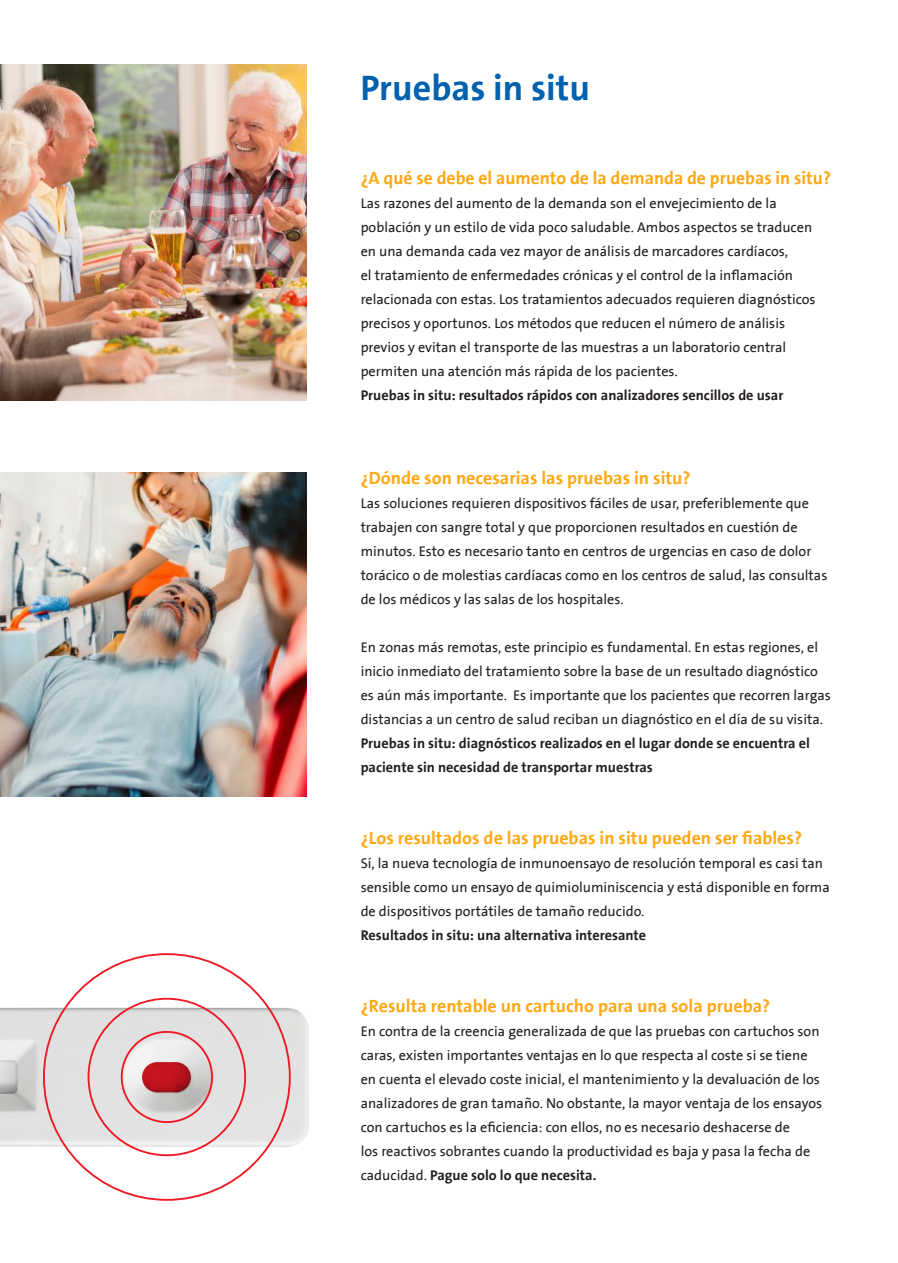
<style>
.page{position:relative;width:898px;height:1263px;background:#fff}
.page>*{position:absolute;margin:0;border:0;box-sizing:border-box;transform-origin:0 0}
.t1{font:700 36px "The Sans B7";color:#0061ae}
.t2{font:700 18px "The Sans B7";color:#fea814}
.t3{font:14.25px/24px "The Sans B5 Plain";color:#241f1f}
.t4{font:700 14.25px/24px "The Sans B7";color:#241f1f}
.s1{font-family:"The Sans B5 Plain";font-weight:400}
</style>
<div class="page">
<img style="left:0;top:64px;width:307px;height:336px">
<img style="left:0;top:472px;width:307px;height:324px">
<img style="left:0;top:1007px;width:309px;height:140px">
<svg style="left:42px;top:953px;width:249px;height:248px"></svg>
<svg style="left:142px;top:1062px;width:49px;height:30px"></svg>
<h1 class="t1" style="left:360px;top:69px;width:231px">Pruebas in situ</h1>
<p class="t2" style="left:360px;top:169px;width:471px">¿A qué se debe el aumento de la demanda de pruebas in situ?</p>
<p class="t3" style="left:360px;top:192px;width:456px">Las razones del aumento de la demanda son el envejecimiento de la población y un estilo de vida poco saludable. Ambos aspectos se traducen en una demanda cada vez mayor de análisis de marcadores cardíacos,<br>el tratamiento de enfermedades crónicas y el control de la inflamación relacionada con estas. Los tratamientos adecuados requieren diagnósticos precisos y oportunos. Los métodos que reducen el número de análisis previos y evitan el transporte de las muestras a un laboratorio central permiten una atención más rápida de los pacientes.</p>
<p class="t4" style="left:360px;top:384px;width:424px">Pruebas in situ: resultados rápidos con analizadores sencillos de usar</p>
<p class="t2" style="left:360px;top:469px;width:331px">¿Dónde son necesarias las pruebas in situ?</p>
<p class="t3" style="left:360px;top:492px;width:468px">Las soluciones requieren dispositivos fáciles de usar, preferiblemente que trabajen con sangre total y que proporcionen resultados en cuestión de minutos. Esto es necesario tanto en centros de urgencias en caso de dolor torácico o de molestias cardíacas como en los centros de salud, las consultas de los médicos y las salas de los hospitales.</p>
<p class="t3" style="left:360px;top:636px;width:471px">En zonas más remotas, este principio es fundamental. En estas regiones, el inicio inmediato del tratamiento sobre la base de un resultado diagnóstico es aún más importante. Es importante que los pacientes que recorren largas distancias a un centro de salud reciban un diagnóstico en el día de su visita.</p>
<p class="t4" style="left:360px;top:732px;width:450px">Pruebas in situ: diagnósticos realizados en el lugar donde se encuentra el paciente sin necesidad de transportar muestras</p>
<p class="t2" style="left:360px;top:829px;width:443px">¿Los resultados de las pruebas in situ pueden ser fiables?</p>
<p class="t3" style="left:360px;top:852px;width:470px">Sí, la nueva tecnología de inmunoensayo de resolución temporal es casi tan sensible como un ensayo de quimioluminiscencia y está disponible en forma de dispositivos portátiles de tamaño reducido.</p>
<p class="t4" style="left:360px;top:924px;width:287px">Resultados in situ: una alternativa interesante</p>
<p class="t2" style="left:360px;top:997px;width:411px">¿Resulta rentable un cartucho para una sola prueba?</p>
<p class="t3" style="left:360px;top:1020px;width:463px">En contra de la creencia generalizada de que las pruebas con cartuchos son caras, existen importantes ventajas en lo que respecta al coste si se tiene en cuenta el elevado coste inicial, el mantenimiento y la devaluación de los analizadores de gran tamaño. No obstante, la mayor ventaja de los ensayos con cartuchos es la eficiencia: con ellos, no es necesario deshacerse de<br>los reactivos sobrantes cuando la productividad es baja y pasa la fecha de</p>
<p class="t4" style="left:360px;top:1164px;width:237px"><span class="s1">caducidad.</span> Pague solo lo que necesita.</p>
</div>
